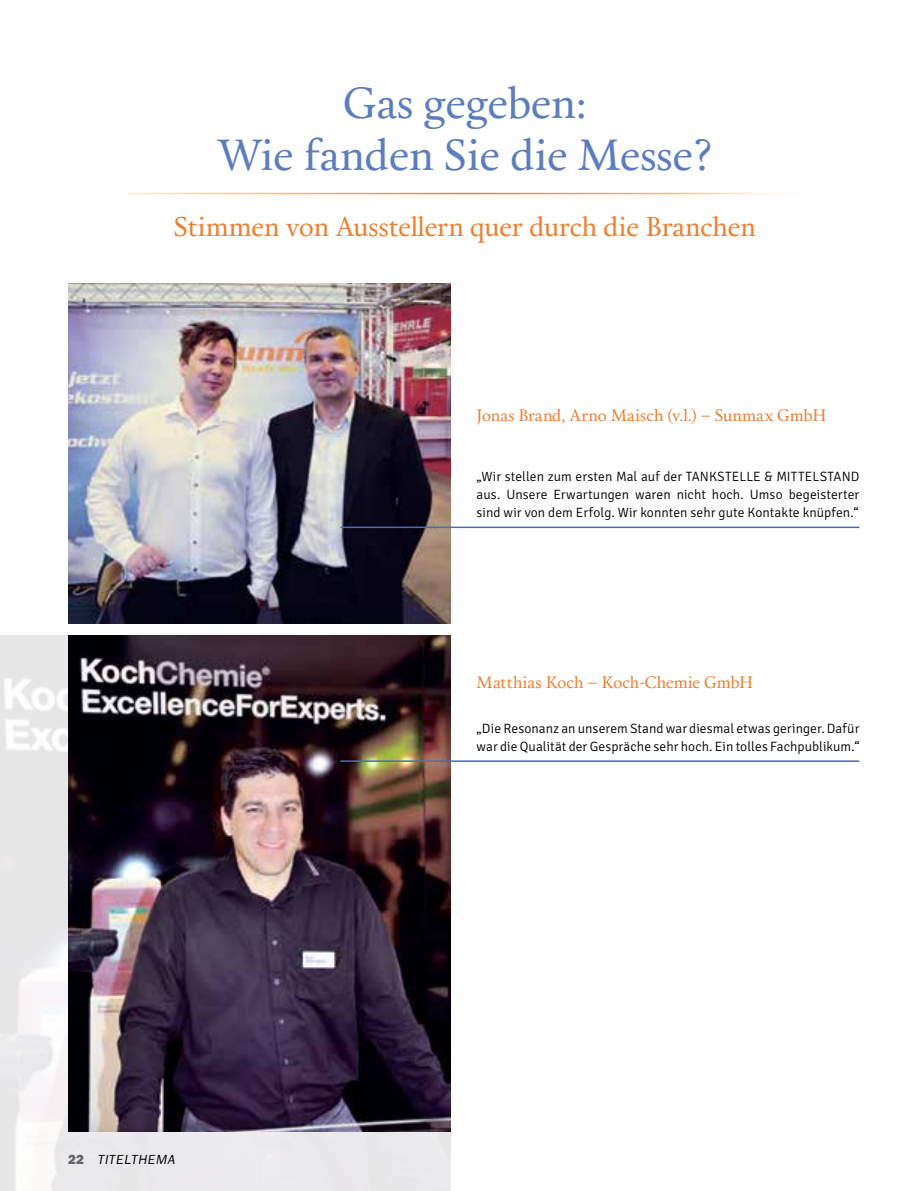
<style>
.page{position:relative;width:919px;height:1191px;background:#fff}
.page>*{position:absolute;margin:0;border:0;box-sizing:border-box;transform-origin:0 0}
.t1{font:43.5px/52.5px "Calendas Plus";color:#5c7ebd;text-align:center}
.t2{font:27px "Calendas Plus";color:#ef7f30}
.t3{font:16.5px "Calendas Plus";color:#ef7f30}
.t4{font:300 13.5px/18px "Signika";letter-spacing:.005em;color:#000;text-align:justify}
.t5{font:italic 13.5px "Franklin Gothic";letter-spacing:.05em;color:#000}
.s1{font-weight:800;font-style:normal;color:#636569}
</style>
<div class="page">
<img style="left:0;top:635px;width:451px;height:556px">
<img style="left:68px;top:283px;width:383px;height:340px">
<img style="left:68px;top:636px;width:383px;height:495px">
<hr style="left:340px;top:760px;width:519px;height:2px;background:#4f6eb1">
<hr style="left:340px;top:526px;width:519px;height:2px;background:#4f6eb1">
<h1 class="t1" style="left:216px;top:74px;width:498px">Gas gegeben:<br>Wie fanden Sie die Messe?</h1>
<h2 class="t2" style="left:174px;top:207px;width:583px">Stimmen von Ausstellern quer durch die Branchen</h2>
<p class="t3" style="left:476px;top:403px;width:351px">Jonas Brand, Arno Maisch (v.l.) – Sunmax GmbH</p>
<p class="t4" style="left:476px;top:468px;width:384px">„Wir stellen zum ersten Mal auf der TANKSTELLE &amp; MITTELSTAND aus. Unsere Erwartungen waren nicht hoch. Umso begeisterter sind wir von dem Erfolg. Wir konnten sehr gute Kontakte knüpfen.“</p>
<p class="t5" style="left:68px;top:1151px;width:109px"><span class="s1">22</span> TITELTHEMA</p>
<p class="t3" style="left:476px;top:670px;width:278px">Matthias Koch – Koch-Chemie GmbH</p>
<p class="t4" style="left:476px;top:720px;width:384px">„Die Resonanz an unserem Stand war diesmal etwas geringer. Dafür war die Qualität der Gespräche sehr hoch. Ein tolles Fachpublikum.“</p>
</div>
